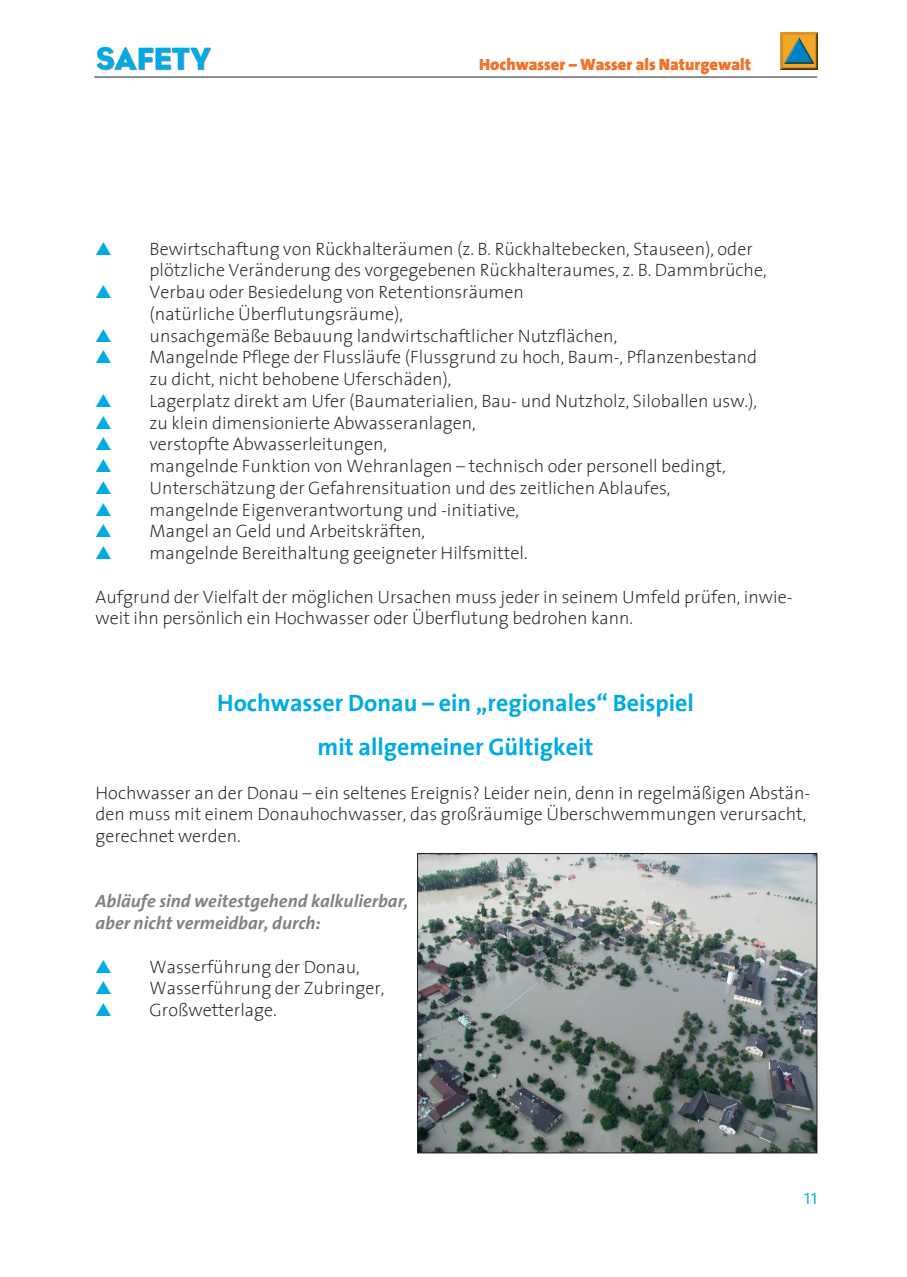
<style>
.page{position:relative;width:907px;height:1277px;background:#fff}
.page>*{position:absolute;margin:0;border:0;box-sizing:border-box;transform-origin:0 0}
.t1{font:700 24px/43.5px "The Sans";color:#00abe5;text-align:center}
.t2{font:300 21px "The Sans";color:#00abe5}
.t3{font:200 18px/21.8px "The Sans";color:#231f20}
.t4{font:italic 700 18px/21.8px "The Sans";color:#808285}
.t5{font:18px "Monotype Sorts";color:#00abe5}
.t6{font:900 16.5px "The Sans";color:#f37127}
</style>
<div class="page">
<hr style="left:94px;top:77px;width:723px;height:1px;background:#231f20">
<img style="left:780px;top:33px;width:37px;height:36px">
<img style="left:97px;top:48px;width:113px;height:23px">
<img style="left:419px;top:855px;width:396px;height:296px">
<div style="left:417px;top:853px;width:400px;height:300px;border:1px solid #231f20"></div>
<p class="t6" style="left:479px;top:58px;width:273px">Hochwasser – Wasser als Naturgewalt</p>
<p class="t5" style="left:96px;top:240px;width:18px">S</p>
<p class="t3" style="left:150px;top:239px;width:618px">Bewirtschaftung von Rückhalteräumen (z. B. Rückhaltebecken, Stauseen), oder plötzliche Veränderung des vorgegebenen Rückhalteraumes, z. B. Dammbrüche,</p>
<p class="t5" style="left:96px;top:284px;width:18px">S</p>
<p class="t3" style="left:150px;top:283px;width:376px">Verbau oder Besiedelung von Retentionsräumen (natürliche Überflutungsräume),</p>
<p class="t5" style="left:96px;top:327px;width:18px">S</p>
<p class="t3" style="left:150px;top:326px;width:469px">unsachgemäße Bebauung landwirtschaftlicher Nutzflächen,</p>
<p class="t5" style="left:96px;top:349px;width:18px">S</p>
<p class="t3" style="left:150px;top:348px;width:609px">Mangelnde Pflege der Flussläufe (Flussgrund zu hoch, Baum-, Pflanzenbestand zu dicht, nicht behobene Uferschäden),</p>
<p class="t5" style="left:96px;top:392px;width:18px">S</p>
<p class="t3" style="left:150px;top:392px;width:609px">Lagerplatz direkt am Ufer (Baumaterialien, Bau- und Nutzholz, Siloballen usw.),</p>
<p class="t5" style="left:96px;top:414px;width:18px">S</p>
<p class="t3" style="left:150px;top:413px;width:328px">zu klein dimensionierte Abwasseranlagen,</p>
<p class="t5" style="left:96px;top:436px;width:18px">S</p>
<p class="t3" style="left:150px;top:435px;width:239px">verstopfte Abwasserleitungen,</p>
<p class="t5" style="left:96px;top:458px;width:18px">S</p>
<p class="t3" style="left:150px;top:457px;width:577px">mangelnde Funktion von Wehranlagen – technisch oder personell bedingt,</p>
<p class="t5" style="left:96px;top:479px;width:18px">S</p>
<p class="t3" style="left:150px;top:479px;width:522px">Unterschätzung der Gefahrensituation und des zeitlichen Ablaufes,</p>
<p class="t5" style="left:96px;top:501px;width:18px">S</p>
<p class="t3" style="left:150px;top:500px;width:371px">mangelnde Eigenverantwortung und -initiative,</p>
<p class="t5" style="left:96px;top:523px;width:18px">S</p>
<p class="t3" style="left:150px;top:522px;width:277px">Mangel an Geld und Arbeitskräften,</p>
<p class="t5" style="left:96px;top:545px;width:18px">S</p>
<p class="t3" style="left:150px;top:544px;width:379px">mangelnde Bereithaltung geeigneter Hilfsmittel.</p>
<p class="t3" style="left:96px;top:587px;width:698px">Aufgrund der Vielfalt der möglichen Ursachen muss jeder in seinem Umfeld prüfen, inwie&shy;weit ihn persönlich ein Hochwasser oder Überflutung bedrohen kann.</p>
<h1 class="t1" style="left:217px;top:684px;width:478px">Hochwasser Donau – ein „regionales“ Beispiel mit allgemeiner Gültigkeit</h1>
<p class="t3" style="left:96px;top:783px;width:716px">Hochwasser an der Donau – ein seltenes Ereignis? Leider nein, denn in regelmäßigen Abstän&shy;den muss mit einem Donauhochwasser, das großräumige Überschwemmungen verursacht, gerechnet werden.</p>
<p class="t4" style="left:96px;top:892px;width:314px">Abläufe sind weitestgehend kalkulierbar, aber nicht vermeidbar, durch:</p>
<p class="t5" style="left:96px;top:958px;width:18px">S</p>
<p class="t3" style="left:150px;top:957px;width:212px">Wasserführung der Donau,</p>
<p class="t5" style="left:96px;top:980px;width:18px">S</p>
<p class="t3" style="left:150px;top:979px;width:236px">Wasserführung der Zubringer,</p>
<p class="t5" style="left:96px;top:1001px;width:18px">S</p>
<p class="t3" style="left:150px;top:1001px;width:129px">Großwetterlage.</p>
<p class="t2" style="left:803px;top:1188px;width:16px">11</p>
</div>
